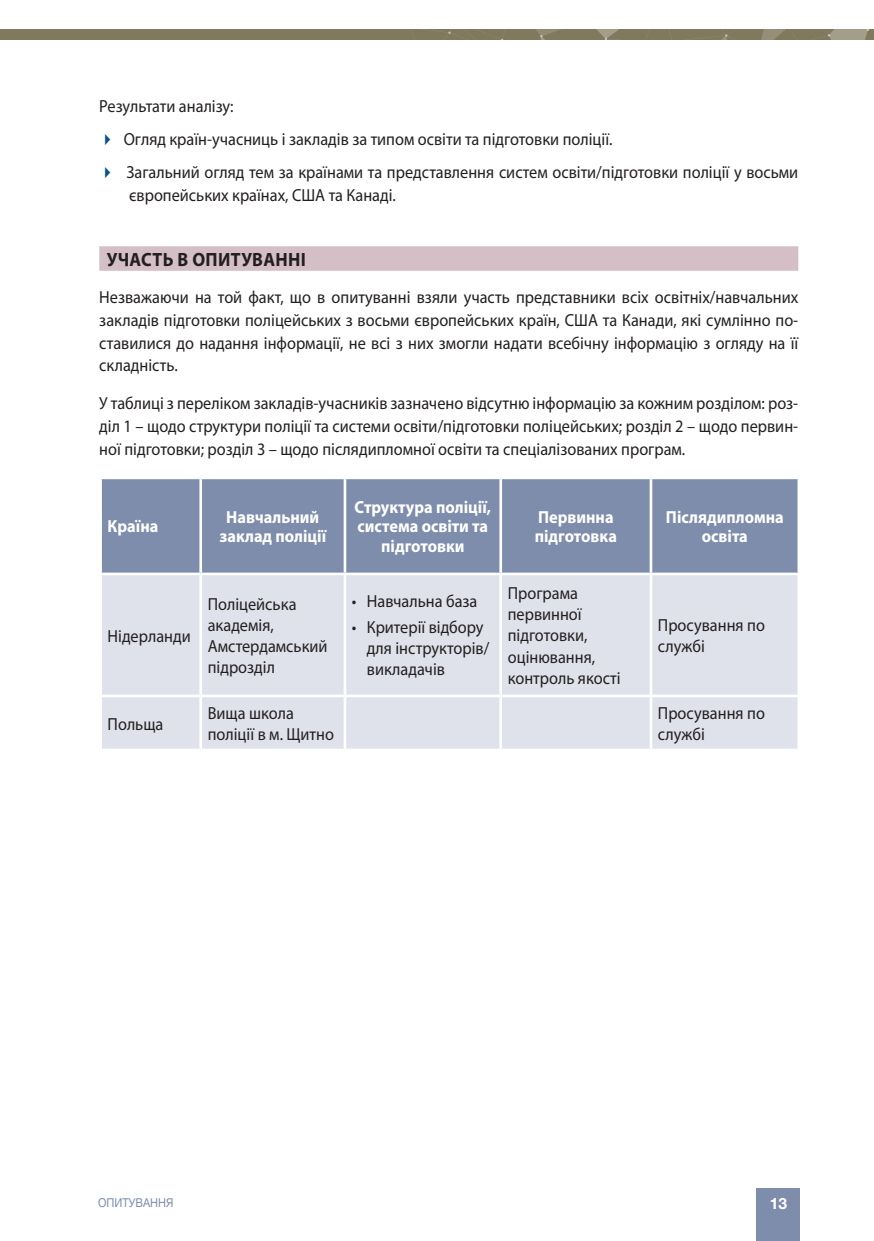
<style>
.page{position:relative;width:874px;height:1241px;background:#fff}
.page>*{position:absolute;margin:0;border:0;box-sizing:border-box;transform-origin:0 0}
.t1{font:700 19.25px "Myriad Pro";letter-spacing:.02em;color:#231f20;scale:.93 1}
.t2{font:17.5px/21px "Myriad Pro";color:#231f20;scale:.93 1}
.t3{font:700 17.5px/19.2px "Myriad Pro";color:#fff;text-align:center;scale:.93 1}
.t4{font:700 15.75px "Helvetica Neue Cyr";color:#fff}
.t5{font:12.25px "Helvetica Neue Cyr";color:#7d8dab;scale:.9 1}
.s1{color:#0a5288}
</style>
<div class="page">
<div style="left:756px;top:1188px;width:44px;height:52px;background:#7d8dab"></div>
<div style="left:99px;top:246px;width:698px;height:25px;background:#d5bfc7"></div>
<div style="left:102px;top:479px;width:695px;height:93px;background:#7d8dab"></div>
<div style="left:102px;top:575px;width:695px;height:173px;background:#dfe2ea"></div>
<hr style="left:199px;top:479px;width:3px;height:93px;background:#fff">
<hr style="left:343px;top:479px;width:3px;height:93px;background:#fff">
<hr style="left:499px;top:479px;width:3px;height:93px;background:#fff">
<hr style="left:649px;top:479px;width:3px;height:93px;background:#fff">
<hr style="left:199px;top:575px;width:3px;height:119px;background:#fff">
<hr style="left:343px;top:575px;width:3px;height:119px;background:#fff">
<hr style="left:499px;top:575px;width:3px;height:119px;background:#fff">
<hr style="left:649px;top:575px;width:3px;height:119px;background:#fff">
<hr style="left:99px;top:694px;width:102px;height:3px;background:#fff">
<hr style="left:201px;top:694px;width:144px;height:3px;background:#fff">
<hr style="left:199px;top:697px;width:3px;height:51px;background:#fff">
<hr style="left:345px;top:694px;width:155px;height:3px;background:#fff">
<hr style="left:343px;top:697px;width:3px;height:51px;background:#fff">
<hr style="left:500px;top:694px;width:150px;height:3px;background:#fff">
<hr style="left:499px;top:697px;width:3px;height:51px;background:#fff">
<hr style="left:650px;top:694px;width:149px;height:3px;background:#fff">
<hr style="left:649px;top:697px;width:3px;height:51px;background:#fff">
<div style="left:0;top:30px;width:873px;height:10px;background:#80795e"></div>
<svg style="left:448px;top:30px;width:421px;height:10px"></svg>
<p class="t2" style="left:99px;top:96px;width:146px">Результати аналізу:</p>
<p class="t2" style="left:99px;top:128px;width:553px"><span class="s1">✔</span> Огляд країн-учасниць і закладів за типом освіти та підготовки поліції.</p>
<p class="t2" style="left:129px;top:160px;width:720px;line-height:22.8px;text-indent:-30px"><span class="s1">✔</span> Загальний огляд тем за країнами та представлення систем освіти/підготовки поліції у восьми європейських країнах, США та Канаді.</p>
<p class="t1" style="left:107px;top:246px;width:216px">УЧАСТЬ В ОПИТУВАННІ</p>
<p class="t2" style="left:99px;top:285px;width:752px;line-height:22.8px;text-align:justify">Незважаючи на той факт, що в опитуванні взяли участь представники всіх освітніх/навчальних закладів підготовки поліцейських з восьми європейських країн, США та Канади, які сумлінно по&shy;ставилися до надання інформації, не всі з них змогли надати всебічну інформацію з огляду на її складність.</p>
<p class="t2" style="left:99px;top:391px;width:752px;line-height:22.8px;text-align:justify">У таблиці з переліком закладів-учасників зазначено відсутню інформацію за кожним розділом: роз&shy;діл 1 – щодо структури поліції та системи освіти/підготовки поліцейських; розділ 2 – щодо первин&shy;ної підготовки; розділ 3 – щодо післядипломної освіти та спеціалізованих програм.</p>
<p class="t3" style="left:108px;top:516px;width:56px">Країна</p>
<p class="t3" style="left:219px;top:506px;width:116px">Навчальний заклад поліції</p>
<p class="t3" style="left:354px;top:497px;width:148px">Структура поліції, система освіти та підготовки</p>
<p class="t3" style="left:534px;top:506px;width:90px;text-align:left">Первинна підготовка</p>
<p class="t3" style="left:665px;top:506px;width:128px">Післядипломна освіта</p>
<p class="t2" style="left:108px;top:624px;width:91px">Нідерланди</p>
<p class="t2" style="left:208px;top:593px;width:130px">Поліцейська академія,<br>Амстердамський підрозділ</p>
<p class="t2" style="left:352px;top:590px;width:136px">• Навчальна база</p>
<p class="t2" style="left:366px;top:616px;width:133px;text-indent:-15px">• Критерії відбору для інструкторів/ викладачів</p>
<p class="t2" style="left:507px;top:582px;width:123px">Програма первинної підготовки, оцінювання, контроль якості</p>
<p class="t2" style="left:657px;top:614px;width:116px">Просування по службі</p>
<p class="t2" style="left:108px;top:712px;width:61px">Польща</p>
<p class="t2" style="left:208px;top:702px;width:137px">Вища школа поліції в м. Щитно</p>
<p class="t2" style="left:657px;top:702px;width:116px">Просування по службі</p>
<p class="t5" style="left:98px;top:1195px;width:85px">ОПИТУВАННЯ</p>
<p class="t4" style="left:769px;top:1194px;width:19px">13</p>
</div>
